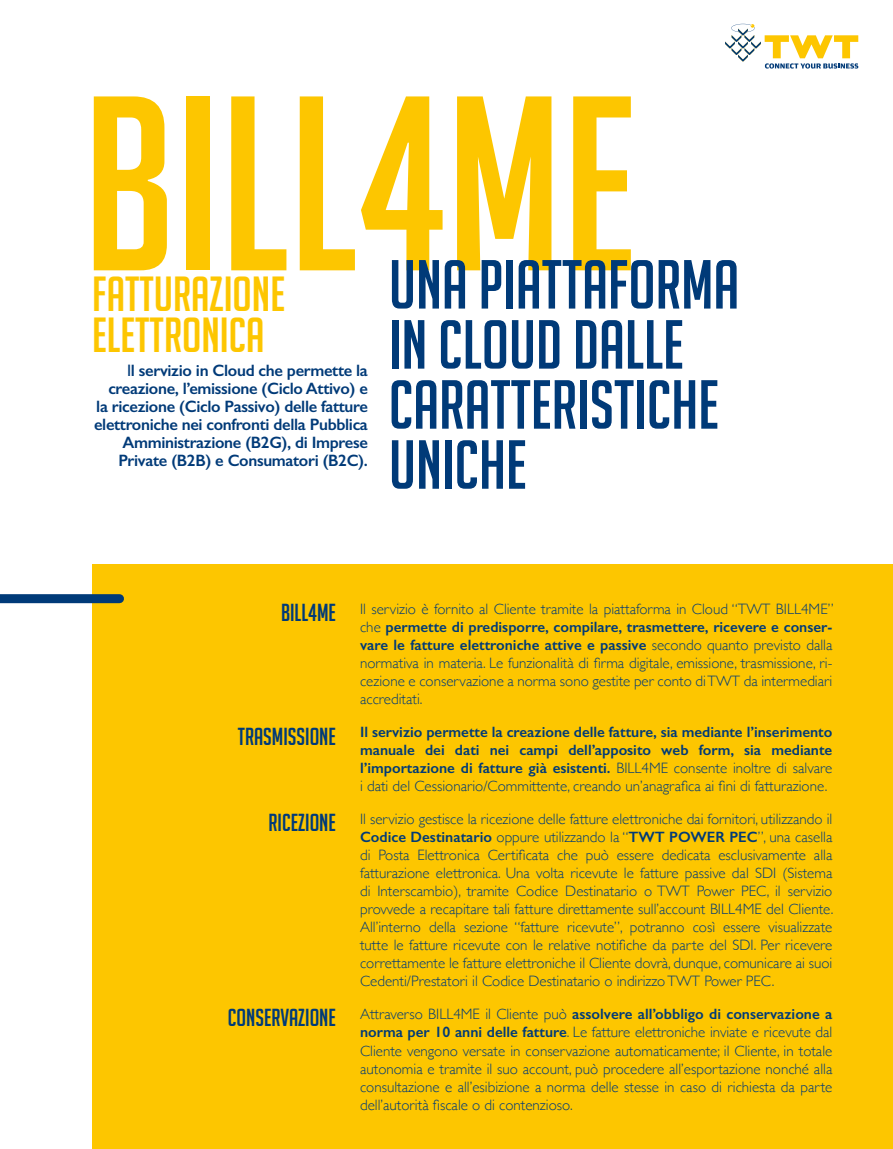
<style>
.page{position:relative;width:893px;height:1149px;background:#fff}
.page>*{position:absolute;margin:0;border:0;box-sizing:border-box;transform-origin:0 0}
.t1{font:241.95px "Big Noodle Titling";color:#fdc600}
.t2{font:67.5px/60px "Big Noodle Titling";color:#003a78}
.t3{font:48px/40.3px "Big Noodle Titling";color:#fdc600}
.t4{font:24px "Big Noodle Titling";color:#003a78}
.t5{font:600 16.5px/18px "Gill Sans";letter-spacing:-.02em;color:#003a78;text-align:right}
.t6{font:300 15px/18px "Gill Sans";color:#003a78;text-align:justify}
.t7{font:600 15px/18px "Gill Sans";color:#003a78;text-align:justify}
.s1{font-weight:400}
.s2{font-weight:600}
.s3{font-weight:300}
</style>
<div class="page">
<div style="left:92px;top:564px;width:801px;height:584px;background:#fdc600"></div>
<svg style="left:725px;top:24px;width:133px;height:45px"></svg>
<div style="left:0;top:594px;width:120px;height:9px;background:#003a78"></div>
<h1 class="t1" style="left:83px;top:54px;width:555px">BILL4ME</h1>
<h2 class="t2" style="left:389px;top:254px;width:352px">UNA PIATTAFORMA<br>IN CLOUD DALLE<br>CARATTERISTICHE<br>UNICHE</h2>
<h3 class="t3" style="left:92px;top:274px;width:194px">FATTURAZIONE<br>ELETTRONICA</h3>
<p class="t5" style="left:94px;top:361px;width:275px"><span class="s1">I</span>l servizio in Cloud che permette la creazione, l’emissione (Ciclo Attivo) e la ricezione (Ciclo Passivo) delle fatture elettroniche nei confronti della Pubblica Amministrazione (B2G), di Imprese Private (B2B) e Consumatori (B2C).</p>
<h3 class="t4" style="left:281px;top:600px;width:56px">BILL4ME</h3>
<h3 class="t4" style="left:238px;top:723px;width:100px">TRASMISSIONE</h3>
<h3 class="t4" style="left:269px;top:809px;width:69px">RICEZIONE</h3>
<h3 class="t4" style="left:228px;top:1004px;width:110px">CONSERVAZIONE</h3>
<p class="t6" style="left:360px;top:599px;width:475px">Il servizio è fornito al Cliente tramite la piattaforma in Cloud “TWT BILL4ME” che <span class="s2">permette di predisporre, compilare, trasmettere, ricevere e conser&shy;vare le fatture elettroniche attive e passive</span> secondo quanto previsto dalla normativa in materia. Le funzionalità di firma digitale, emissione, trasmissione, ri&shy;cezione e conservazione a norma sono gestite per conto di TWT da intermediari accreditati.</p>
<p class="t7" style="left:360px;top:722px;width:474px">Il servizio permette la creazione delle fatture, sia mediante l’inserimento manuale dei dati nei campi dell’apposito web form, sia mediante l’importazione di fatture già esistenti. <span class="s3">BILL4ME consente inoltre di salvare i dati del Cessionario/Committente, creando un’anagrafica ai fini di fatturazione.</span></p>
<p class="t6" style="left:360px;top:809px;width:475px">Il servizio gestisce la ricezione delle fatture elettroniche dai fornitori, utilizzando il <span class="s2">Codice Destinatario</span> oppure utilizzando la “<span class="s2">TWT POWER PEC</span>”, una casella di Posta Elettronica Certificata che può essere dedicata esclusivamente alla fatturazione elettronica. Una volta ricevute le fatture passive dal SDI (Sistema di Interscambio), tramite Codice Destinatario o TWT Power PEC, il servizio provvede a recapitare tali fatture direttamente sull’account BILL4ME del Cliente.<br>All’interno della sezione “fatture ricevute”, potranno così essere visualizzate tutte le fatture ricevute con le relative notifiche da parte del SDI. Per ricevere correttamente le fatture elettroniche il Cliente dovrà, dunque, comunicare ai suoi Cedenti/Prestatori il Codice Destinatario o indirizzo TWT Power PEC.</p>
<p class="t6" style="left:360px;top:1004px;width:474px">Attraverso BILL4ME il Cliente può <span class="s2">assolvere all’obbligo di conservazione a norma per 10 anni delle fatture</span>. Le fatture elettroniche inviate e ricevute dal Cliente vengono versate in conservazione automaticamente; il Cliente, in totale autonomia e tramite il suo account, può procedere all’esportazione nonché alla consultazione e all’esibizione a norma delle stesse in caso di richiesta da parte dell’autorità fiscale o di contenzioso.</p>
</div>
